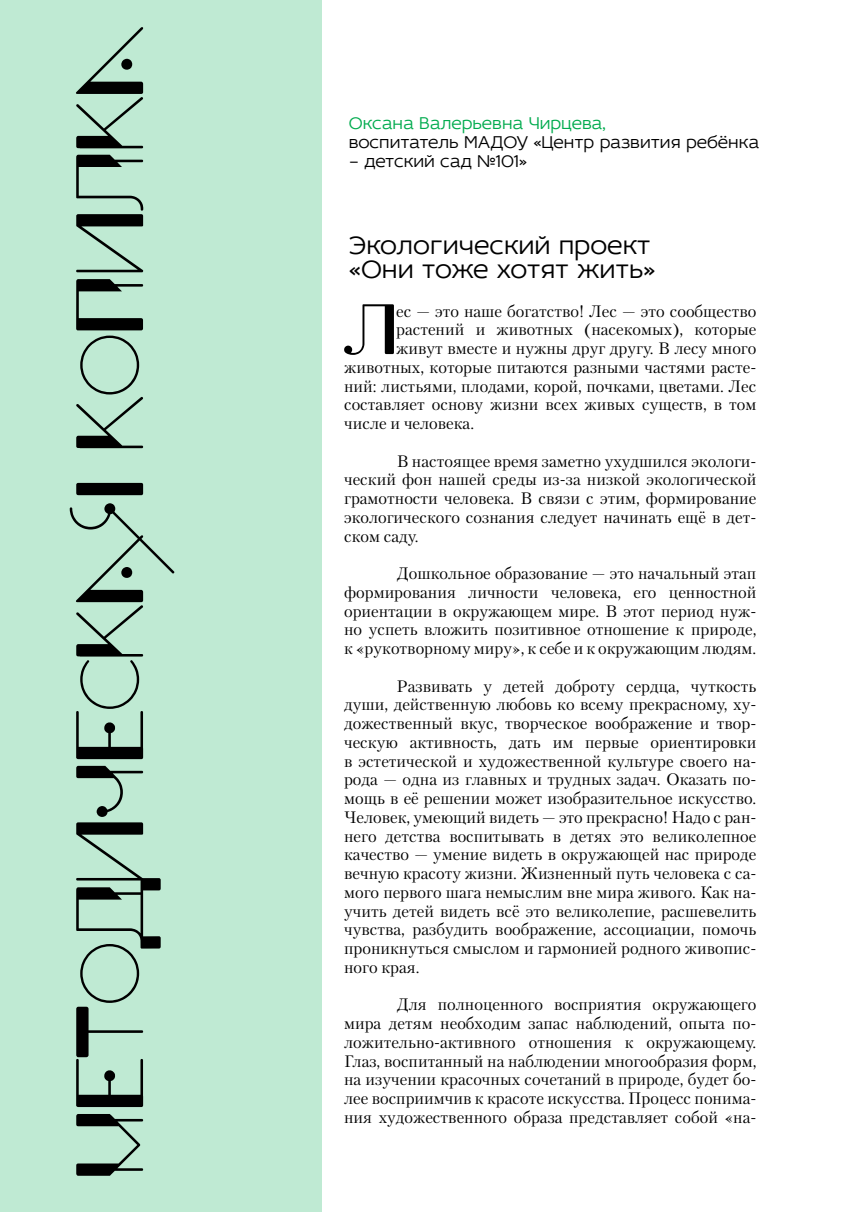
<style>
.page{position:relative;width:851px;height:1212px;background:#fff}
.page>*{position:absolute;margin:0;border:0;box-sizing:border-box;transform-origin:0 0}
.t1{font:90px "Offfensive Behaviour";color:#000}
.t2{font:67.05px "Offfensive Behaviour";color:#000}
.t3{font:300 27px/24px "Idealist Sans";color:#000}
.t4{font:300 18px/18.8px "Idealist Sans";color:#000}
.t5{font:16.5px/18.8px "Petersburg C";color:#000;text-align:justify}
.s1{color:#00ab4e}
</style>
<div class="page">
<div style="left:0;top:0;width:322px;height:1212px;background:#bfead3"></div>
<p class="t1" style="left:59px;top:1179px;width:1154px;rotate:-90deg">методическая копилка</p>
<p class="t4" style="left:349px;top:113px;width:411px"><span class="s1">Оксана Валерьевна Чирцева,<br></span>воспитатель МАДОУ «Центр развития ребёнка</p>
<p class="t4" style="left:349px;top:150px;width:180px">– детский сад №101»</p>
<p class="t3" style="left:349px;top:232px;width:308px">Экологический проект «Они тоже хотят жить»</p>
<p class="t2" style="left:344px;top:292px;width:53px">Л</p>
<p class="t5" style="left:396px;top:301px;width:361px">ес — это наше богатство! Лес — это сообщество</p>
<p class="t5" style="left:396px;top:320px;width:361px">растений и животных (насекомых), которые</p>
<p class="t5" style="left:396px;top:339px;width:361px">живут вместе и нужны друг другу. В лесу много</p>
<p class="t5" style="left:344px;top:357px;width:414px">животных, которые питаются разными частями расте-</p>
<p class="t5" style="left:344px;top:376px;width:413px">ний: листьями, плодами, корой, почками, цветами. Лес</p>
<p class="t5" style="left:344px;top:395px;width:414px">составляет основу жизни всех живых существ, в том</p>
<p class="t5" style="left:344px;top:414px;width:131px">числе и человека.</p>
<p class="t5" style="left:344px;top:451px;width:414px;text-indent:53px">В настоящее время заметно ухудшился экологи&shy;ческий фон нашей среды из-за низкой экологической грамотности человека. В связи с этим, формирование экологического сознания следует начинать ещё в дет&shy;ском саду.</p>
<p class="t5" style="left:344px;top:564px;width:414px;text-indent:53px">Дошкольное образование — это начальный этап формирования личности человека, его ценностной ориентации в окружающем мире. В этот период нуж&shy;но успеть вложить позитивное отношение к природе, к «рукотворному миру», к себе и к окружающим людям.</p>
<p class="t5" style="left:344px;top:676px;width:414px;text-indent:53px">Развивать у детей доброту сердца, чуткость души, действенную любовь ко всему прекрасному, ху&shy;дожественный вкус, творческое воображение и твор&shy;ческую активность, дать им первые ориентировки в эстетической и художественной культуре своего на&shy;рода — одна из главных и трудных задач. Оказать по&shy;мощь в её решении может изобразительное искусство.<br>Человек, умеющий видеть — это прекрасно! Надо с ран&shy;него детства воспитывать в детях это великолепное качество — умение видеть в окружающей нас природе вечную красоту жизни. Жизненный путь человека с са&shy;мого первого шага немыслим вне мира живого. Как на&shy;учить детей видеть всё это великолепие, расшевелить чувства, разбудить воображение, ассоциации, помочь проникнуться смыслом и гармонией родного живопис&shy;ного края.</p>
<p class="t5" style="left:344px;top:995px;width:414px;text-indent:53px">Для полноценного восприятия окружающего мира детям необходим запас наблюдений, опыта по&shy;ложительно-активного отношения к окружающему.<br>Глаз, воспитанный на наблюдении многообразия форм, на изучении красочных сочетаний в природе, будет бо&shy;лее восприимчив к красоте искусства. Процесс понима&shy;ния художественного образа представляет собой «на-</p>
</div>
